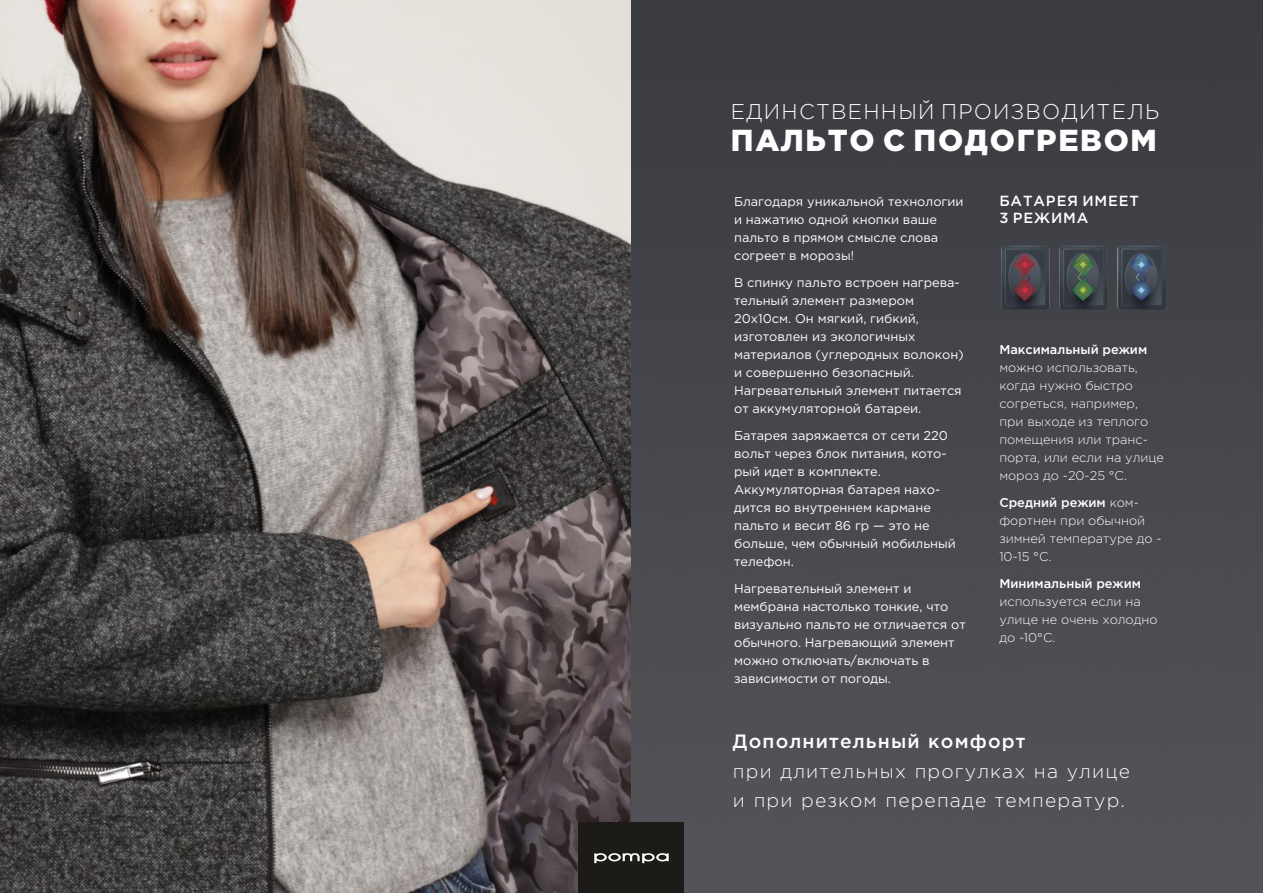
<style>
.page{position:relative;width:1263px;height:893px;background:#fff}
.page>*{position:absolute;margin:0;border:0;box-sizing:border-box;transform-origin:0 0}
.t1{font:900 30.3px "Gotham Pro";letter-spacing:.055em;color:#fefefe}
.t2{font:300 21.3px "Gotham Pro";letter-spacing:.06em;color:#fefefe}
.t3{font:300 19.2px/29.5px "Gotham Pro";letter-spacing:.06em;color:#fefefe}
.t4{font:500 19.2px "Gotham Pro";letter-spacing:.06em;color:#fefefe}
.t5{font:500 14.7px/16.5px "Gotham Pro";letter-spacing:.06em;color:#fefefe}
.t6{font:12.75px/18px "Gotham Pro";color:#fefefe}
.t7{font:300 12.75px/18px "Gotham Pro";color:#fefefe}
.t8{font:500 12.75px "Gotham Pro";color:#fefefe}
.s1{font-weight:500}
</style>
<div class="page">
<img style="left:0;top:0;width:631px;height:893px">
<div style="left:631px;top:0;width:632px;height:893px;background:#46484d"></div>
<div style="left:579px;top:822px;width:105px;height:71px;background:#1c1b17"></div>
<svg style="left:594px;top:853px;width:75px;height:10px"></svg>
<img style="left:1001px;top:245px;width:164px;height:65px">
<img style="left:483px;top:482px;width:18px;height:26px">
<img style="left:485px;top:484px;width:14px;height:21px">
<h2 class="t2" style="left:731px;top:103px;width:430px">ЕДИНСТВЕННЫЙ ПРОИЗВОДИТЕЛЬ</h2>
<h1 class="t1" style="left:731px;top:129px;width:427px">ПАЛЬТО С ПОДОГРЕВОМ</h1>
<p class="t6" style="left:734px;top:193px;width:231px">Благодаря уникальной технологии и нажатию одной кнопки ваше пальто в прямом смысле слова согреет в морозы!</p>
<p class="t6" style="left:734px;top:274px;width:231px">В спинку пальто встроен нагрева&shy;тельный элемент размером<br>20x10см. Он мягкий, гибкий, изготовлен из экологичных материалов (углеродных волокон) и совершенно безопасный.<br>Нагревательный элемент питается от аккумуляторной батареи.</p>
<p class="t6" style="left:734px;top:427px;width:223px">Батарея заряжается от сети 220 вольт через блок питания, кото&shy;рый идет в комплекте.<br>Аккумуляторная батарея нахо&shy;дится во внутреннем кармане пальто и весит 86 гр — это не больше, чем обычный мобильный телефон.</p>
<p class="t6" style="left:734px;top:580px;width:233px">Нагревательный элемент и мембрана настолько тонкие, что визуально пальто не отличается от обычного. Нагревающий элемент можно отключать/включать в зависимости от погоды.</p>
<p class="t5" style="left:999px;top:194px;width:141px">БАТАРЕЯ ИМЕЕТ<br>3 РЕЖИМА</p>
<p class="t8" style="left:999px;top:344px;width:149px">Максимальный режим</p>
<p class="t7" style="left:999px;top:359px;width:166px">можно использовать, когда нужно быстро согреться, например, при выходе из теплого помещения или транс&shy;порта, или если на улице мороз до -20-25 °C.</p>
<p class="t7" style="left:999px;top:494px;width:164px"><span class="s1">Средний режим</span> ком&shy;фортнен при обычной зимней температуре до -<br>10-15 °C.</p>
<p class="t8" style="left:999px;top:578px;width:143px">Минимальный режим</p>
<p class="t7" style="left:999px;top:593px;width:160px">используется если на улице не очень холодно до -10°C.</p>
<h3 class="t4" style="left:733px;top:734px;width:294px">Дополнительный комфорт</h3>
<h3 class="t3" style="left:733px;top:757px;width:398px">при длительных прогулках на улице и при резком перепаде температур.</h3>
</div>
